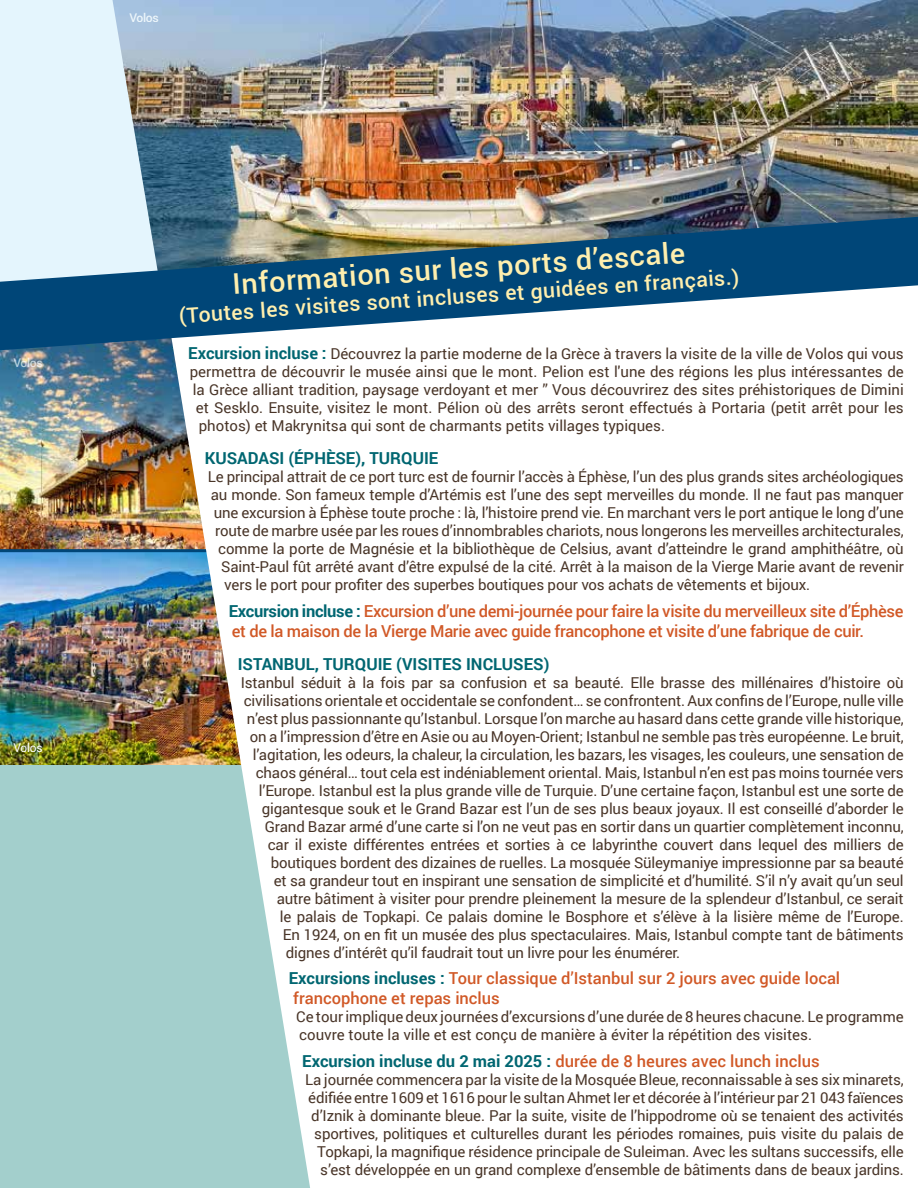
<style>
.page{position:relative;width:918px;height:1188px;background:#fff}
.page>*{position:absolute;margin:0;border:0;box-sizing:border-box;transform-origin:0 0}
.t1{font:500 28.5px "Roboto";color:#ffefae}
.t2{font:500 21px "Roboto";color:#ffefae}
.t3{font:500 16.5px/19.8px "Roboto";letter-spacing:-.02em;color:#d15927}
.t4{font:500 16.5px/19.8px "Roboto";color:#d15927}
.t5{font:700 16.5px "Roboto";color:#006671}
.t6{font:15px/18px "Roboto";letter-spacing:-.01em;color:#493528}
.t7{font:500 12px "Roboto";letter-spacing:-.03em;color:#e4f5fd}
.t8{font:12px "Roboto";letter-spacing:-.02em;color:#fff}
.s1{font-weight:700;font-size:16.5px;color:#006671}
.s2{font-weight:700;color:#006671}
</style>
<div class="page">
<img style="left:0;top:350px;width:162px;height:199px">
<img style="left:0;top:552px;width:162px;height:213px">
<img style="left:159px;top:0;width:759px;height:217px">
<div style="left:0;top:765px;width:310px;height:423px;background:#a3cfcc"></div>
<svg style="left:0;top:0;width:159px;height:217px;background:#d1e2eb"></svg>
<hr style="left:0;top:549px;width:210px;height:3px;background:#004678">
<img style="left:162px;top:350px;width:148px;height:836px">
<svg style="left:0;top:217px;width:918px;height:133px;fill:#004678"></svg>
<p class="t7" style="left:130px;top:9px;width:31px">Volos</p>
<p class="t7" style="left:14px;top:354px;width:31px">Volos</p>
<p class="t8" style="left:14px;top:739px;width:31px">Volos</p>
<h1 class="t1" style="left:231px;top:264px;width:455px;rotate:-4deg">Information sur les ports d’escale</h1>
<h2 class="t2" style="left:178px;top:301px;width:563px;rotate:-4deg">(Toutes les visites sont incluses et guidées en français.)</h2>
<p class="t6" style="left:188px;top:344px;width:717px"><span class="s1">Excursion incluse :</span> Découvrez la partie moderne de la Grèce à travers la visite de la ville de Volos qui vous</p>
<p class="t6" style="left:190px;top:362px;width:715px">permettra de découvrir le musée ainsi que le mont. Pelion est l'une des régions les plus intéressantes de</p>
<p class="t6" style="left:193px;top:380px;width:713px">la Grèce alliant tradition, paysage verdoyant et mer ” Vous découvrirez des sites préhistoriques de Dimini</p>
<p class="t6" style="left:196px;top:398px;width:710px">et Sesklo. Ensuite, visitez le mont. Pélion où des arrêts seront effectués à Portaria (petit arrêt pour les</p>
<p class="t6" style="left:199px;top:416px;width:468px">photos) et Makrynitsa qui sont de charmants petits villages typiques.</p>
<p class="t5" style="left:205px;top:447px;width:235px">KUSADASI (ÉPHÈSE), TURQUIE</p>
<p class="t6" style="left:208px;top:467px;width:697px">Le principal attrait de ce port turc est de fournir l’accès à Éphèse, l’un des plus grands sites archéologiques</p>
<p class="t6" style="left:211px;top:485px;width:694px">au monde. Son fameux temple d’Artémis est l’une des sept merveilles du monde. Il ne faut pas manquer</p>
<p class="t6" style="left:214px;top:503px;width:691px">une excursion à Éphèse toute proche : là, l’histoire prend vie. En marchant vers le port antique le long d’une</p>
<p class="t6" style="left:215px;top:521px;width:690px">route de marbre usée par les roues d’innombrables chariots, nous longerons les merveilles architecturales,</p>
<p class="t6" style="left:218px;top:539px;width:687px">comme la porte de Magnésie et la bibliothèque de Celsius, avant d’atteindre le grand amphithéâtre, où</p>
<p class="t6" style="left:221px;top:557px;width:684px">Saint-Paul fût arrêté avant d’être expulsé de la cité. Arrêt à la maison de la Vierge Marie avant de revenir</p>
<p class="t6" style="left:224px;top:575px;width:588px">vers le port pour profiter des superbes boutiques pour vos achats de vêtements et bijoux.</p>
<p class="t3" style="left:229px;top:600px;width:676px"><span class="s2">Excursion incluse :</span> Excursion d’une demi-journée pour faire la visite du merveilleux site d’Éphèse et de la maison de la Vierge Marie avec guide francophone et visite d’une fabrique de cuir.</p>
<p class="t5" style="left:238px;top:652px;width:313px">ISTANBUL, TURQUIE (VISITES INCLUSES)</p>
<p class="t6" style="left:241px;top:673px;width:664px">Istanbul séduit à la fois par sa confusion et sa beauté. Elle brasse des millénaires d’histoire où</p>
<p class="t6" style="left:244px;top:691px;width:661px">civilisations orientale et occidentale se confondent… se confrontent. Aux confins de l’Europe, nulle ville</p>
<p class="t6" style="left:247px;top:709px;width:658px">n’est plus passionnante qu’Istanbul. Lorsque l’on marche au hasard dans cette grande ville historique,</p>
<p class="t6" style="left:250px;top:727px;width:655px">on a l’impression d’être en Asie ou au Moyen-Orient; Istanbul ne semble pas très européenne. Le bruit,</p>
<p class="t6" style="left:253px;top:745px;width:652px">l’agitation, les odeurs, la chaleur, la circulation, les bazars, les visages, les couleurs, une sensation de</p>
<p class="t6" style="left:256px;top:763px;width:650px">chaos général… tout cela est indéniablement oriental. Mais, Istanbul n’en est pas moins tournée vers</p>
<p class="t6" style="left:259px;top:781px;width:646px">l’Europe. Istanbul est la plus grande ville de Turquie. D’une certaine façon, Istanbul est une sorte de</p>
<p class="t6" style="left:262px;top:799px;width:643px">gigantesque souk et le Grand Bazar est l’un de ses plus beaux joyaux. Il est conseillé d’aborder le</p>
<p class="t6" style="left:265px;top:817px;width:640px">Grand Bazar armé d’une carte si l’on ne veut pas en sortir dans un quartier complètement inconnu,</p>
<p class="t6" style="left:268px;top:835px;width:638px">car il existe différentes entrées et sorties à ce labyrinthe couvert dans lequel des milliers de</p>
<p class="t6" style="left:271px;top:853px;width:634px">boutiques bordent des dizaines de ruelles. La mosquée Süleymaniye impressionne par sa beauté</p>
<p class="t6" style="left:274px;top:871px;width:631px">et sa grandeur tout en inspirant une sensation de simplicité et d’humilité. S’il n’y avait qu’un seul</p>
<p class="t6" style="left:277px;top:889px;width:629px">autre bâtiment à visiter pour prendre pleinement la mesure de la splendeur d’Istanbul, ce serait</p>
<p class="t6" style="left:280px;top:907px;width:625px">le palais de Topkapi. Ce palais domine le Bosphore et s’élève à la lisière même de l’Europe.</p>
<p class="t6" style="left:283px;top:925px;width:622px">En 1924, on en fit un musée des plus spectaculaires. Mais, Istanbul compte tant de bâtiments</p>
<p class="t6" style="left:286px;top:943px;width:396px">dignes d’intérêt qu’il faudrait tout un livre pour les énumérer.</p>
<p class="t4" style="left:289px;top:968px;width:553px"><span class="s2">Excursions incluses :</span> Tour classique d’Istanbul sur 2 jours avec guide local francophone et repas inclus</p>
<p class="t6" style="left:296px;top:1007px;width:609px">Ce tour implique deux journées d’excursions d’une durée de 8 heures chacune. Le programme couvre toute la ville et est conçu de manière à éviter la répétition des visites.</p>
<p class="t4" style="left:302px;top:1050px;width:519px"><span class="s2">Excursion incluse du 2 mai 2025 :</span> durée de 8 heures avec lunch inclus</p>
<p class="t6" style="left:305px;top:1070px;width:600px;text-align:right">La journée commencera par la visite de la Mosquée Bleue, reconnaissable à ses six minarets, édifiée entre 1609 et 1616 pour le sultan Ahmet Ier et décorée à l’intérieur par 21 043 faïences d’Iznik à dominante bleue. Par la suite, visite de l’hippodrome où se tenaient des activités sportives, politiques et culturelles durant les périodes romaines, puis visite du palais de Topkapi, la magnifique résidence principale de Suleiman. Avec les sultans successifs, elle s’est développée en un grand complexe d’ensemble de bâtiments dans de beaux jardins.</p>
</div>
